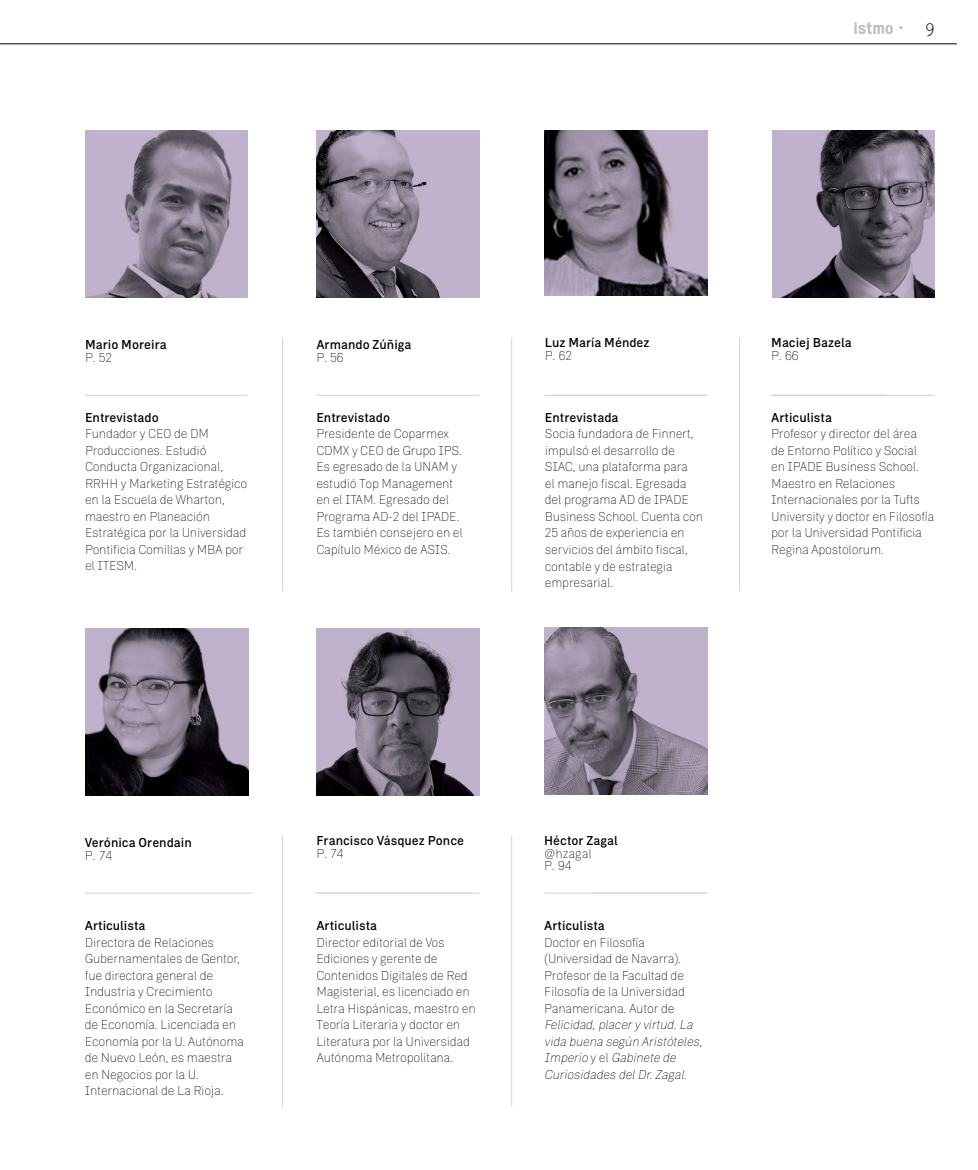
<style>
.page{position:relative;width:978px;height:1170px;background:#fff}
.page>*{position:absolute;margin:0;border:0;box-sizing:border-box;transform-origin:0 0}
.t1{font:16.5px "Cargo";color:#bcbec0}
.t2{font:100 12.9px/16.5px "Zimmer";letter-spacing:-.02em;color:#000}
.t3{font:500 12.9px "Zimmer";color:#000}
.t4{font:italic 100 12.9px/16.5px "Zimmer";color:#000}
.t5{font:100 12.9px/12.9px "Zimmer";color:#000}
.s1{font-family:"Zimmer";font-weight:500;font-size:18px}
.s2{font-family:"Numbers Revenue";font-size:18px;color:#000}
.s3{font-style:normal}
</style>
<div class="page">
<hr style="left:0;top:43px;width:957px;height:1px;background:#000">
<img style="left:316px;top:628px;width:163px;height:167px">
<img style="left:772px;top:131px;width:163px;height:166px">
<img style="left:544px;top:627px;width:163px;height:167px">
<hr style="left:771px;top:395px;width:163px;height:1px;background:#d1d3d4">
<hr style="left:511px;top:338px;width:1px;height:253px;background:#d1d3d4">
<hr style="left:739px;top:338px;width:1px;height:253px;background:#d1d3d4">
<hr style="left:282px;top:338px;width:1px;height:253px;background:#d1d3d4">
<img style="left:85px;top:131px;width:163px;height:166px">
<hr style="left:85px;top:395px;width:162px;height:1px;background:#d1d3d4">
<img style="left:86px;top:628px;width:163px;height:167px">
<hr style="left:85px;top:892px;width:167px;height:1px;background:#d1d3d4">
<img style="left:316px;top:131px;width:163px;height:166px">
<hr style="left:316px;top:395px;width:163px;height:1px;background:#d1d3d4">
<hr style="left:316px;top:892px;width:164px;height:1px;background:#d1d3d4">
<img style="left:544px;top:131px;width:163px;height:164px">
<hr style="left:544px;top:395px;width:163px;height:1px;background:#d1d3d4">
<hr style="left:544px;top:892px;width:163px;height:1px;background:#d1d3d4">
<hr style="left:282px;top:835px;width:1px;height:271px;background:#d1d3d4">
<hr style="left:511px;top:835px;width:1px;height:271px;background:#d1d3d4">
<p class="t1" style="left:853px;top:17px;width:84px">istmo <span class="s1">•</span> <span class="s2">9</span></p>
<p class="t3" style="left:85px;top:336px;width:83px">Mario Moreira</p>
<p class="t2" style="left:85px;top:349px;width:29px">P. 52</p>
<p class="t3" style="left:85px;top:409px;width:75px">Entrevistado</p>
<p class="t2" style="left:85px;top:425px;width:164px">Fundador y CEO de DM<br>Producciones. Estudió<br>Conducta Organizacional,<br>RRHH y Marketing Estratégico en la Escuela de Wharton, maestro en Planeación<br>Estratégica por la Universidad<br>Pontificia Comillas y MBA por el ITESM.</p>
<p class="t3" style="left:316px;top:336px;width:97px">Armando Zúñiga</p>
<p class="t2" style="left:316px;top:349px;width:29px">P. 56</p>
<p class="t3" style="left:316px;top:409px;width:75px">Entrevistado</p>
<p class="t2" style="left:316px;top:425px;width:148px">Presidente de Coparmex<br>CDMX y CEO de Grupo IPS.<br>Es egresado de la UNAM y estudió Top Management en el ITAM. Egresado del<br>Programa AD-2 del IPADE.<br>Es también consejero en el<br>Capítulo México de ASIS.</p>
<p class="t3" style="left:545px;top:334px;width:106px">Luz María Méndez</p>
<p class="t2" style="left:545px;top:347px;width:29px">P. 62</p>
<p class="t3" style="left:545px;top:409px;width:75px">Entrevistada</p>
<p class="t2" style="left:545px;top:425px;width:160px">Socia fundadora de Finnert, impulsó el desarrollo de<br>SIAC, una plataforma para<br>el manejo fiscal. Egresada del programa AD de IPADE<br>Business School. Cuenta con<br>25 años de experiencia en servicios del ámbito fiscal, contable y de estrategia empresarial.</p>
<p class="t3" style="left:771px;top:334px;width:82px">Maciej Bazela</p>
<p class="t2" style="left:771px;top:347px;width:29px">P. 66</p>
<p class="t3" style="left:771px;top:409px;width:62px">Articulista</p>
<p class="t2" style="left:771px;top:425px;width:165px">Profesor y director del área<br>de Entorno Político y Social<br>en IPADE Business School.<br>Maestro en Relaciones<br>Internacionales por la Tufts<br>University y doctor en Filosofía por la Universidad Pontificia<br>Regina Apostolorum.</p>
<p class="t3" style="left:85px;top:834px;width:109px">Verónica Orendain</p>
<p class="t2" style="left:85px;top:846px;width:29px">P. 74</p>
<p class="t3" style="left:85px;top:917px;width:62px">Articulista</p>
<p class="t2" style="left:85px;top:933px;width:161px">Directora de Relaciones<br>Gubernamentales de Gentor, fue directora general de<br>Industria y Crecimiento<br>Económico en la Secretaría de Economía. Licenciada en<br>Economía por la U. Autónoma de Nuevo León, es maestra en Negocios por la U.<br>Internacional de La Rioja.</p>
<p class="t3" style="left:316px;top:832px;width:149px">Francisco Vásquez Ponce</p>
<p class="t2" style="left:316px;top:844px;width:29px">P. 74</p>
<p class="t3" style="left:316px;top:917px;width:62px">Articulista</p>
<p class="t2" style="left:316px;top:933px;width:161px">Director editorial de Vos<br>Ediciones y gerente de<br>Contenidos Digitales de Red<br>Magisterial, es licenciado en<br>Letra Hispánicas, maestro en<br>Teoría Literaria y doctor en<br>Literatura por la Universidad<br>Autónoma Metropolitana.</p>
<p class="t3" style="left:544px;top:832px;width:75px">Héctor Zagal</p>
<p class="t5" style="left:544px;top:846px;width:49px">@hzagal<br>P. 94</p>
<p class="t3" style="left:544px;top:917px;width:62px">Articulista</p>
<p class="t2" style="left:544px;top:933px;width:142px">Doctor en Filosofía (Universidad de Navarra).<br>Profesor de la Facultad de<br>Filosofía de la Universidad<br>Panamericana. Autor de</p>
<p class="t4" style="left:544px;top:1016px;width:162px">Felicidad,placery virtud.La vida buena según Aristóteles,<br>Imperio <span class="s3">y e l</span> Gabinete de<br>Curiosidades delDr.Zagal.</p>
</div>
